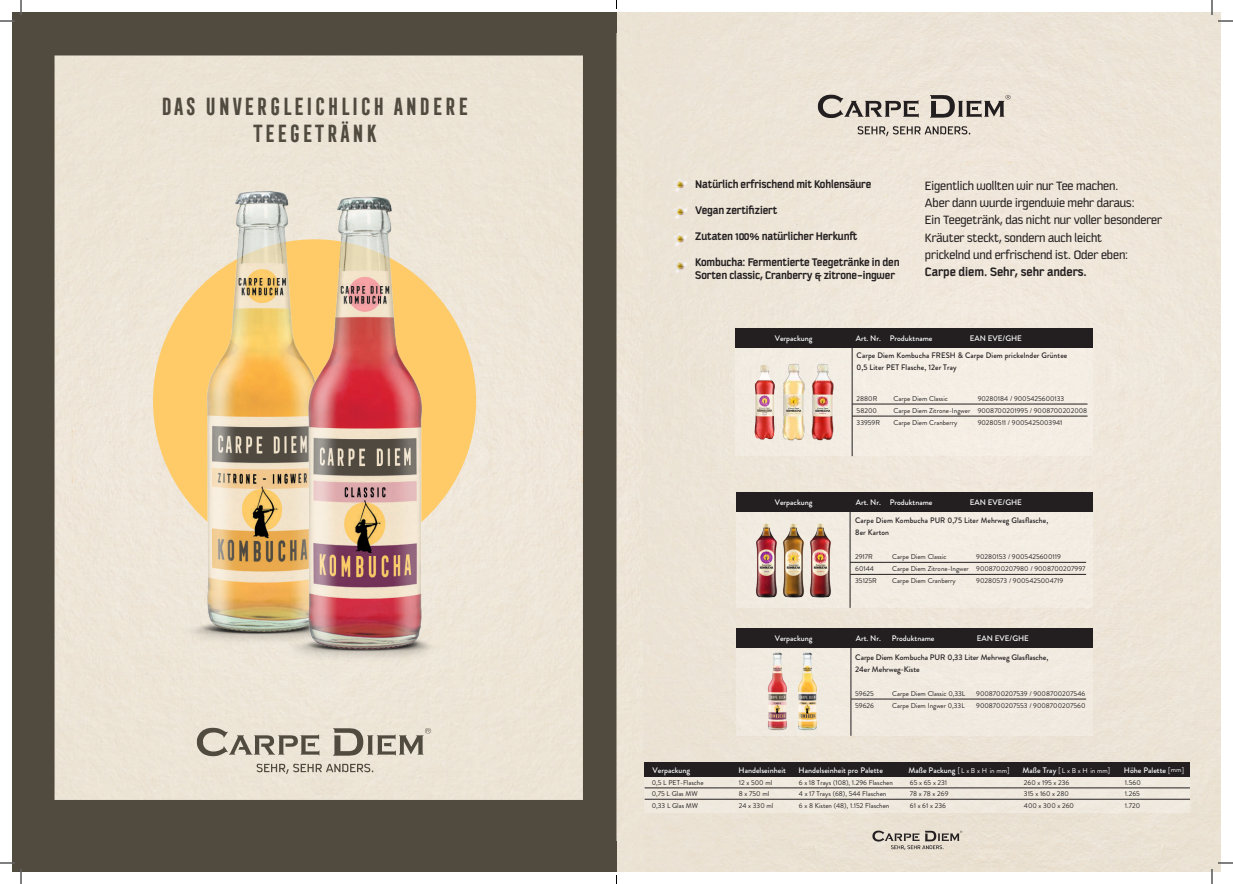
<style>
.page{position:relative;width:1233px;height:884px;background:#fff}
.page>*{position:absolute;margin:0;border:0;box-sizing:border-box;transform-origin:0 0}
.t1{font:700 22.8px/27.5px "Frontage Condensed";color:#504a3f;text-align:center}
.t2{font:13.1px/17.3px "Kautiva Pro";color:#231f20}
.t3{font:700 13.1px "Kautiva Pro";color:#231f20}
.t4{font:700 12px/25.9px "Kautiva Pro";letter-spacing:-.01em;color:#231f20}
.t5{font:500 8px "Brandon Grotesque";color:#fff}
.t6{font:500 8px/12px "Brandon Grotesque";letter-spacing:.01em;color:#231f20;scale:.96 1}
.t7{font:500 8px/12px "Brandon Grotesque";letter-spacing:-.01em;color:#231f20}
.t8{font:7px "Brandon Grotesque";color:#231f20}
.t9{font:7px "Brandon Grotesque";color:#fff}
.s1{font-weight:400;font-size:7px}
.s2{font-weight:500;font-size:8px}
</style>
<div class="page">
<div style="left:642px;top:12px;width:578px;height:859px;background:#ede5d7"></div>
<div style="left:644px;top:777px;width:546px;height:35px;background:#efe9de"></div>
<div style="left:644px;top:762px;width:546px;height:15px;background:#231f20"></div>
<hr style="left:644px;top:799px;width:546px;height:1px;background:#231f20">
<hr style="left:644px;top:788px;width:546px;height:1px;background:#231f20">
<svg style="left:872px;top:831px;width:90px;height:19px;background:#bdb5aa"></svg>
<svg style="left:818px;top:95px;width:100px;height:23px;background:#aaa39b"></svg>
<svg style="left:930px;top:95px;width:80px;height:23px;background:#a39c94"></svg>
<svg style="left:857px;top:126px;width:113px;height:10px"></svg>
<img style="left:670px;top:174px;width:22px;height:22px">
<img style="left:670px;top:201px;width:22px;height:22px">
<img style="left:670px;top:228px;width:22px;height:22px">
<img style="left:670px;top:255px;width:22px;height:22px">
<div style="left:735px;top:502px;width:357px;height:106px;background:#f2ece2"></div>
<div style="left:735px;top:638px;width:357px;height:98px;background:#f0eae0"></div>
<div style="left:735px;top:338px;width:358px;height:118px;background:#f4ede4"></div>
<img style="left:756px;top:523px;width:19px;height:75px">
<img style="left:775px;top:523px;width:27px;height:75px">
<img style="left:802px;top:523px;width:29px;height:77px">
<img style="left:754px;top:365px;width:11px;height:75px">
<img style="left:782px;top:364px;width:23px;height:77px">
<img style="left:811px;top:364px;width:23px;height:77px">
<div style="left:735px;top:492px;width:357px;height:20px;background:#231f20"></div>
<hr style="left:850px;top:498px;width:1px;height:110px;background:#231f20">
<div style="left:735px;top:628px;width:357px;height:20px;background:#231f20"></div>
<hr style="left:850px;top:634px;width:1px;height:102px;background:#231f20">
<div style="left:735px;top:328px;width:358px;height:20px;background:#231f20"></div>
<hr style="left:852px;top:348px;width:1px;height:108px;background:#231f20">
<hr style="left:851px;top:699px;width:235px;height:1px;background:#231f20">
<hr style="left:850px;top:562px;width:236px;height:1px;background:#231f20">
<hr style="left:852px;top:404px;width:235px;height:1px;background:#231f20">
<hr style="left:850px;top:574px;width:236px;height:1px;background:#231f20">
<hr style="left:852px;top:416px;width:235px;height:1px;background:#231f20">
<img style="left:806px;top:652px;width:11px;height:79px">
<img style="left:753px;top:652px;width:53px;height:79px">
<div style="left:616px;top:12px;width:26px;height:859px;background:#ece4d6"></div>
<svg style="left:36px;top:33px;width:580px;height:808px;background:#c5beb0"></svg>
<div style="left:153px;top:239px;width:323px;height:323px;background:#fecb68;border-radius:50%"></div>
<img style="left:137px;top:424px;width:102px;height:240px">
<img style="left:197px;top:166px;width:130px;height:487px">
<img style="left:239px;top:436px;width:247px;height:246px">
<img style="left:294px;top:172px;width:142px;height:498px">
<div style="left:12px;top:12px;width:24px;height:859px;background:#504a3f"></div>
<div style="left:12px;top:841px;width:604px;height:30px;background:#504a3f"></div>
<div style="left:12px;top:12px;width:604px;height:21px;background:#504a3f"></div>
<svg style="left:257px;top:764px;width:116px;height:10px"></svg>
<svg style="left:197px;top:728px;width:122px;height:28px;background:#b9b2a5"></svg>
<svg style="left:333px;top:728px;width:98px;height:28px;background:#b3ac9f"></svg>
<svg style="left:1218px;top:20px;width:15px;height:2px"></svg>
<svg style="left:1218px;top:862px;width:15px;height:2px"></svg>
<svg style="left:0;top:0;width:22px;height:22px"></svg>
<svg style="left:0;top:862px;width:22px;height:22px"></svg>
<svg style="left:1211px;top:0;width:1px;height:15px"></svg>
<svg style="left:1211px;top:869px;width:1px;height:15px"></svg>
<h1 class="t1" style="left:159px;top:92px;width:311px">DAS UNVERGLEICHLICH ANDERE<br>TEEGETRÄNK</h1>
<h3 class="t4" style="left:695px;top:171px;width:206px">Natürlich erfrischend mit Kohlensäure Vegan zertifiziert<br>Zutaten 100% natürlicher Herkunft Kombucha: Fermentierte Teegetränke in den</h3>
<h3 class="t4" style="left:695px;top:262px;width:201px">Sorten classic, Cranberry &amp; zitrone-ingwer</h3>
<h2 class="t2" style="left:925px;top:177px;width:239px">Eigentlich wollten wir nur Tee machen.<br>Aber dann wurde irgendwie mehr daraus:<br>Ein Teegetränk, das nicht nur voller besonderer Kräuter steckt, sondern auch leicht<br>prickelnd und erfrischend ist. Oder eben:</h2>
<h2 class="t3" style="left:925px;top:265px;width:163px">Carpe diem. Sehr, sehr anders.</h2>
<p class="t5" style="left:774px;top:332px;width:39px">Verpackung</p>
<p class="t5" style="left:855px;top:332px;width:78px">Art. Nr. Produktname</p>
<p class="t5" style="left:969px;top:332px;width:54px">EAN EVE/GHE</p>
<p class="t6" style="left:856px;top:349px;width:221px">Carpe Diem Kombucha FRESH &amp; Carpe Diem prickelnder Grüntee<br>0,5 Liter PET Flasche, 12er Tray</p>
<p class="t8" style="left:856px;top:393px;width:22px">2880R</p>
<p class="t8" style="left:893px;top:393px;width:56px">Carpe Diem Classic</p>
<p class="t8" style="left:977px;top:393px;width:88px">90280184 / 9005425600133</p>
<p class="t8" style="left:856px;top:405px;width:22px">58200</p>
<p class="t8" style="left:893px;top:405px;width:195px">Carpe Diem Zitrone-Ingwer 9008700201995 / 9008700202008</p>
<p class="t8" style="left:856px;top:417px;width:25px">33959R</p>
<p class="t8" style="left:893px;top:417px;width:65px">Carpe Diem Cranberry</p>
<p class="t8" style="left:977px;top:417px;width:86px">90280511 / 9005425003941</p>
<p class="t5" style="left:774px;top:497px;width:39px">Verpackung</p>
<p class="t5" style="left:855px;top:497px;width:78px">Art. Nr. Produktname</p>
<p class="t5" style="left:969px;top:497px;width:54px">EAN EVE/GHE</p>
<p class="t6" style="left:855px;top:514px;width:203px">Carpe Diem Kombucha PUR 0,75 Liter Mehrweg Glasflasche,<br>8er Karton</p>
<p class="t8" style="left:855px;top:552px;width:19px">2917R</p>
<p class="t8" style="left:892px;top:552px;width:56px">Carpe Diem Classic</p>
<p class="t8" style="left:976px;top:552px;width:86px">90280153 / 9005425600119</p>
<p class="t8" style="left:855px;top:564px;width:20px">60144</p>
<p class="t8" style="left:892px;top:564px;width:195px">Carpe Diem Zitrone-Ingwer 9008700207980 / 9008700207997</p>
<p class="t8" style="left:855px;top:576px;width:23px">35125R</p>
<p class="t8" style="left:892px;top:576px;width:65px">Carpe Diem Cranberry</p>
<p class="t8" style="left:976px;top:576px;width:88px">90280573 / 9005425004719</p>
<p class="t5" style="left:774px;top:633px;width:39px">Verpackung</p>
<p class="t5" style="left:855px;top:633px;width:27px">Art. Nr.</p>
<p class="t5" style="left:891px;top:633px;width:44px">Produktname</p>
<p class="t5" style="left:976px;top:633px;width:54px">EAN EVE/GHE</p>
<p class="t7" style="left:855px;top:651px;width:195px">Carpe Diem Kombucha PUR 0,33 Liter Mehrweg Glasflasche,<br>24er Mehrweg-Kiste</p>
<p class="t8" style="left:855px;top:688px;width:20px">59625</p>
<p class="t8" style="left:892px;top:688px;width:75px">Carpe Diem Classic 0,33L</p>
<p class="t8" style="left:976px;top:688px;width:110px">9008700207539 / 9008700207546</p>
<p class="t8" style="left:855px;top:700px;width:20px">59626</p>
<p class="t8" style="left:892px;top:700px;width:74px">Carpe Diem Ingwer 0,33L</p>
<p class="t8" style="left:976px;top:700px;width:111px">9008700207553 / 9008700207560</p>
<p class="t5" style="left:652px;top:764px;width:39px">Verpackung</p>
<p class="t5" style="left:738px;top:764px;width:49px">Handelseinheit</p>
<p class="t5" style="left:798px;top:764px;width:86px">Handelseinheit pro Palette</p>
<p class="t5" style="left:908px;top:764px;width:102px">Maße Packung <span class="s1">[ L x B x H in mm]</span></p>
<p class="t9" style="left:1022px;top:765px;width:89px"><span class="s2">Maße Tray</span> [ L x B x H in mm]</p>
<p class="t5" style="left:1123px;top:764px;width:62px">Höhe Palette <span class="s1">[mm]</span></p>
<p class="t8" style="left:652px;top:777px;width:53px">0,5 L PET-Flasche</p>
<p class="t8" style="left:739px;top:777px;width:35px">12 x 500 ml</p>
<p class="t8" style="left:799px;top:777px;width:96px">6 x 18 Trays (108), 1.296 Flaschen</p>
<p class="t8" style="left:910px;top:777px;width:39px">65 x 65 x 231</p>
<p class="t8" style="left:1024px;top:777px;width:47px">260 x 195 x 236</p>
<p class="t8" style="left:1125px;top:777px;width:17px">1.560</p>
<p class="t8" style="left:652px;top:789px;width:48px">0,75 L Glas MW</p>
<p class="t8" style="left:739px;top:789px;width:32px">8 x 750 ml</p>
<p class="t8" style="left:799px;top:789px;width:89px">4 x 17 Trays (68), 544 Flaschen</p>
<p class="t8" style="left:910px;top:789px;width:40px">78 x 78 x 269</p>
<p class="t8" style="left:1024px;top:789px;width:46px">315 x 160 x 280</p>
<p class="t8" style="left:1125px;top:789px;width:17px">1.265</p>
<p class="t8" style="left:652px;top:800px;width:48px">0,33 L Glas MW</p>
<p class="t8" style="left:739px;top:800px;width:36px">24 x 330 ml</p>
<p class="t8" style="left:799px;top:800px;width:92px">6 x 8 Kisten (48), 1.152 Flaschen</p>
<p class="t8" style="left:910px;top:800px;width:37px">61 x 61 x 236</p>
<p class="t8" style="left:1024px;top:800px;width:52px">400 x 300 x 260</p>
<p class="t8" style="left:1125px;top:800px;width:17px">1.720</p>
</div>
